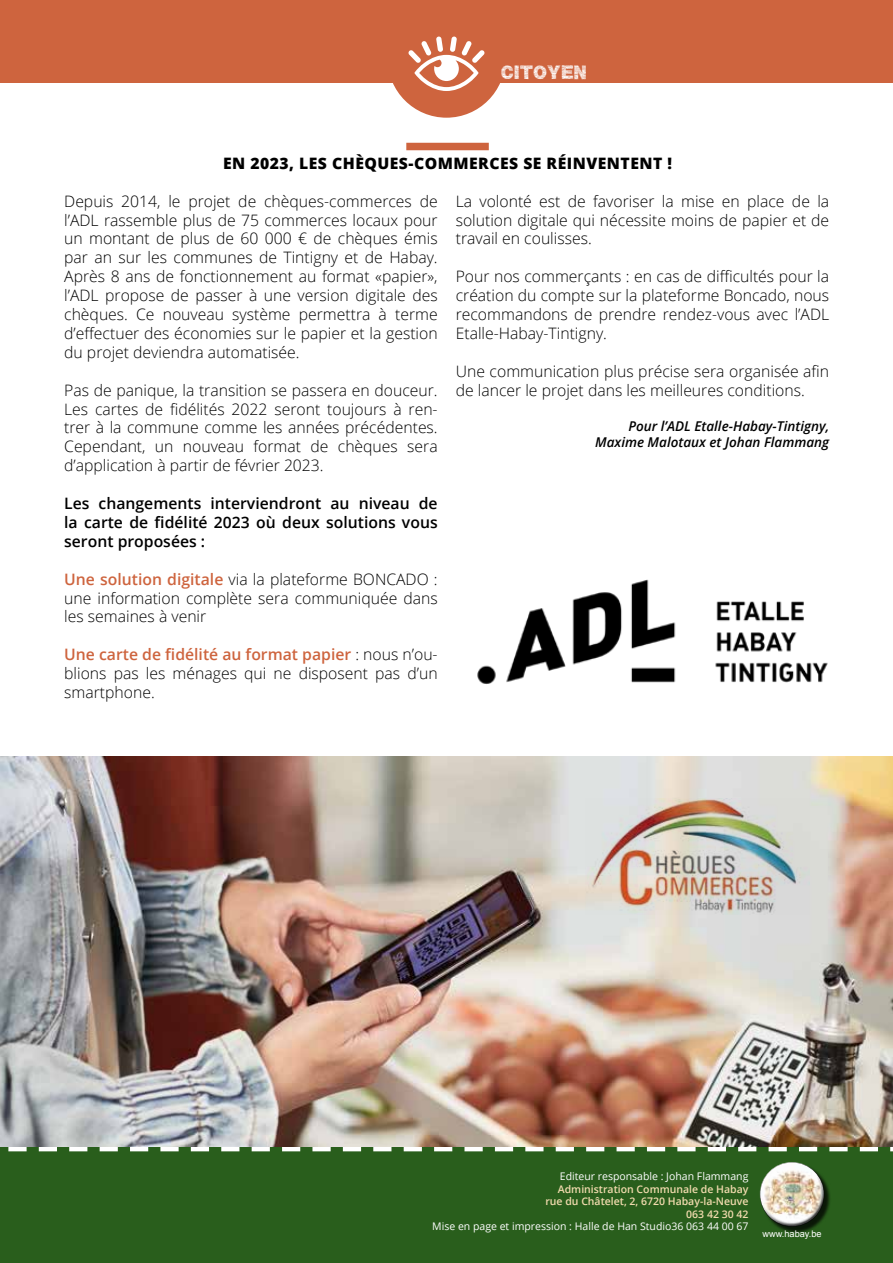
<style>
.page{position:relative;width:893px;height:1263px;background:#fff}
.page>*{position:absolute;margin:0;border:0;box-sizing:border-box;transform-origin:0 0}
.t1{font:300 15.75px/18.9px "Open Sans";color:#000;text-align:justify}
.t2{font:600 15.75px/18.9px "Open Sans";color:#000;text-align:justify}
.t3{font:800 15.75px "Open Sans";letter-spacing:.03em;color:#000}
.t4{font:15.75px "Plaid";letter-spacing:.03em;color:#fff}
.t5{font:italic 600 13.5px/16.2px "Open Sans";color:#000;text-align:right}
.t6{font:10.5px "Open Sans";color:#fff}
.t7{font:600 10.5px/12.6px "Open Sans";color:#f2dbae;text-align:right}
.t8{font:9.15px "Arial";color:#fff}
.s1{font-weight:600;color:#ce643e}
</style>
<div class="page">
<div style="left:0;top:0;width:893px;height:83px;background:#ce643e"></div>
<div style="left:388px;top:0;width:117px;height:118px;background:#ce643e;border-radius:50%"></div>
<svg style="left:408px;top:36px;width:77px;height:55px"></svg>
<div style="left:0;top:1146px;width:893px;height:117px;background:#295e1c"></div>
<div style="left:761px;top:1163px;width:70px;height:71px;background:#000;opacity:.75"></div>
<div style="left:759px;top:1161px;width:64px;height:50px;background:#fff;opacity:.75"></div>
<div style="left:760px;top:1172px;width:65px;height:55px;background:#000;opacity:.75"></div>
<svg style="left:8px;top:1146px;width:885px;height:5px"></svg>
<img style="left:0;top:757px;width:893px;height:389px">
<img style="left:585px;top:798px;width:224px;height:116px">
<img style="left:477px;top:579px;width:351px;height:105px">
<div style="left:406px;top:143px;width:83px;height:7px;background:#ce643e"></div>
<p class="t4" style="left:501px;top:64px;width:87px">CITOYEN</p>
<p class="t3" style="left:223px;top:151px;width:450px">EN 2023, LES CHÈQUES-COMMERCES SE RÉINVENTENT !</p>
<p class="t1" style="left:64px;top:191px;width:375px">Depuis 2014, le projet de chèques-commerces de l’ADL rassemble plus de 75 commerces locaux pour un montant de plus de 60 000 € de chèques émis par an sur les communes de Tintigny et de Habay.<br>Après 8 ans de fonctionnement au format «papier», l’ADL propose de passer à une version digitale des chèques. Ce nouveau système permettra à terme d’effectuer des économies sur le papier et la gestion du projet deviendra automatisée.</p>
<p class="t1" style="left:64px;top:380px;width:375px">Pas de panique, la transition se passera en douceur.<br>Les cartes de fidélités 2022 seront toujours à ren&shy;trer à la commune comme les années précédentes.<br>Cependant, un nouveau format de chèques sera d’application à partir de février 2023.</p>
<p class="t2" style="left:64px;top:493px;width:375px">Les changements interviendront au niveau de la carte de fidélité 2023 où deux solutions vous seront proposées :</p>
<p class="t1" style="left:64px;top:569px;width:375px"><span class="s1">Une solution digitale</span> via la plateforme BONCADO : une information complète sera communiquée dans les semaines à venir</p>
<p class="t1" style="left:64px;top:645px;width:375px"><span class="s1">Une carte de fidélité au format papier</span> : nous n’ou&shy;blions pas les ménages qui ne disposent pas d’un smartphone.</p>
<p class="t1" style="left:456px;top:191px;width:375px">La volonté est de favoriser la mise en place de la solution digitale qui nécessite moins de papier et de travail en coulisses.</p>
<p class="t1" style="left:456px;top:267px;width:375px">Pour nos commerçants : en cas de difficultés pour la création du compte sur la plateforme Boncado, nous recommandons de prendre rendez-vous avec l’ADL Etalle-Habay-Tintigny.</p>
<p class="t1" style="left:456px;top:361px;width:375px">Une communication plus précise sera organisée afin de lancer le projet dans les meilleures conditions.</p>
<p class="t5" style="left:595px;top:417px;width:236px">Pour l’ADL Etalle-Habay-Tintigny,<br>Maxime Malotaux et Johan Flammang</p>
<p class="t6" style="left:560px;top:1169px;width:190px">Editeur responsable : Johan Flammang</p>
<p class="t7" style="left:545px;top:1182px;width:205px">Administration Communale de Habay rue du Châtelet, 2, 6720 Habay-la-Neuve<br>063 42 30 42</p>
<p class="t6" style="left:432px;top:1219px;width:318px">Mise en page et impression : Halle de Han Studio36 063 44 00 67</p>
<p class="t8" style="left:762px;top:1228px;width:61px">www.habay.be</p>
</div>
